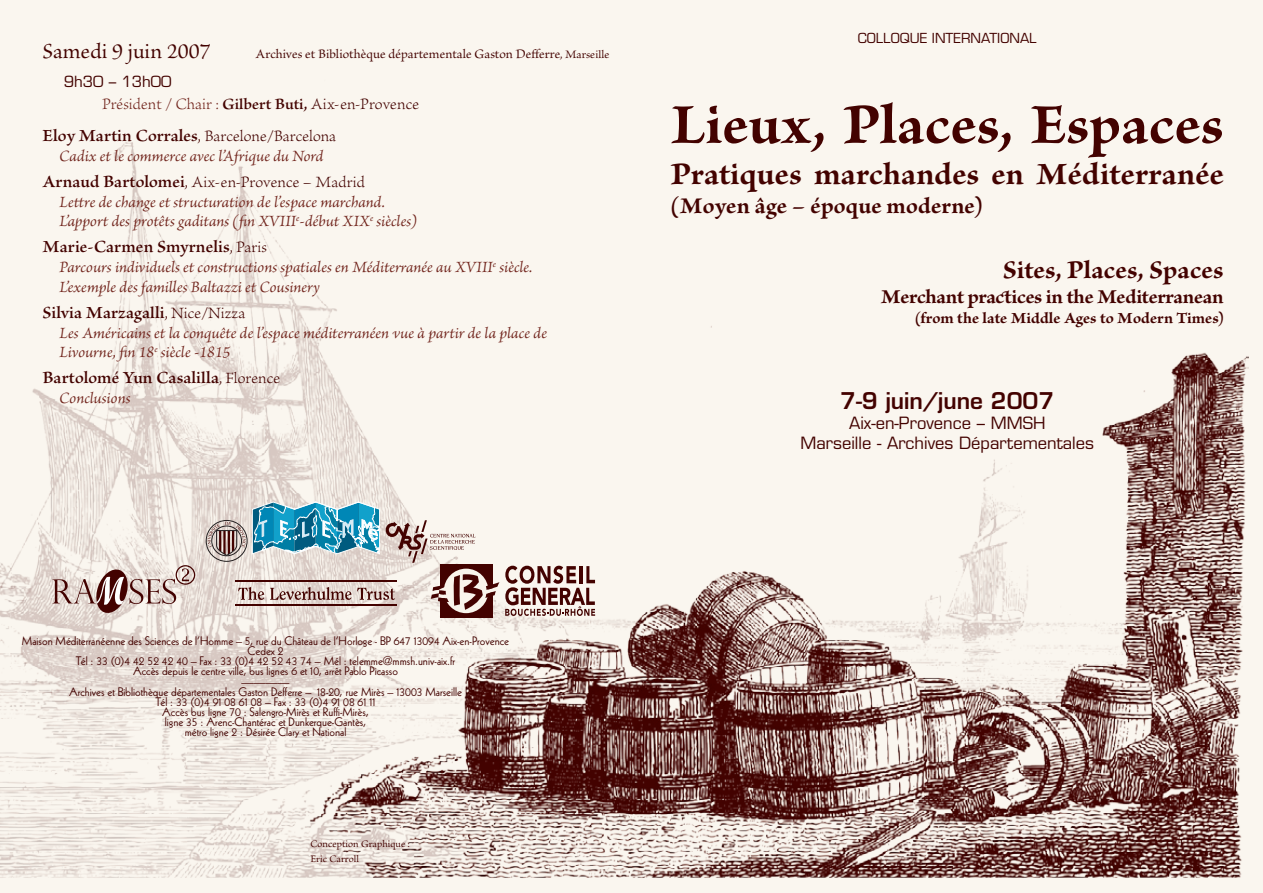
<style>
.page{position:relative;width:1263px;height:893px;background:#faf6ef}
.page>*{position:absolute;margin:0;border:0;box-sizing:border-box;transform-origin:0 0}
.t1{font:700 60px "Brioso Pro";letter-spacing:.005em;color:#430200}
.t2{font:700 33px "Brioso Pro";letter-spacing:.005em;color:#430200}
.t3{font:700 27px "Brioso Pro";letter-spacing:.005em;color:#430200}
.t4{font:700 24px "Brioso Pro";letter-spacing:.01em;color:#430200}
.t5{font:600 22.5px "Eurostile LT Std";color:#430200}
.t6{font:22.5px "Brioso Pro";color:#430200}
.t7{font:700 21px "Brioso Pro";letter-spacing:-.015em;color:#430200}
.Intervenant__Provena{font:600 18px "Brioso Pro";letter-spacing:.005em;color:#430200}
.Intervention{font:italic 16.5px/19.8px "Brioso Pro";color:#71241c}
.Intervenant__Provena-2{font:300 16.5px "Brioso Pro";letter-spacing:.005em;color:#430200}
.t8{font:16.5px "Eurostile LT Std";color:#430200}
.Intervention-2{font:300 16.5px "Brioso Pro";color:#71241c}
.t9{font:700 16.5px "Brioso Pro";letter-spacing:.005em;color:#430200}
.t10{font:15px "Eurostile LT Std";color:#430200}
.t11{font:13.5px "Brioso Pro";letter-spacing:.005em;color:#430200}
.t12{font:13.5px "Eurostile LT Std";color:#430200}
.t13{font:12px/10.2px "Kabel LT Std";color:#430200;text-align:center}
.t14{font:10.5px "Brioso Pro";letter-spacing:.005em;color:#430200}
.s1{font-size:12px}
.s2{font-weight:600;color:#430200}
.s3{color:#430200}
.s4{font-weight:600;font-size:18px}
.s5{font-weight:300;font-size:16.5px}
</style>
<div class="page">
<img style="left:0;top:142px;width:1248px;height:736px">
<div style="left:206px;top:520px;width:41px;height:41px;border:1px solid #231f20;border-radius:50%"></div>
<svg style="left:208px;top:522px;width:38px;height:34px"></svg>
<svg style="left:505px;top:566px;width:90px;height:50px"></svg>
<div style="left:440px;top:564px;width:52px;height:54px;background:#430200"></div>
<div style="left:444px;top:569px;width:44px;height:44px;background:#f9f4eb;border-radius:50%"></div>
<svg style="left:431px;top:574px;width:68px;height:36px"></svg>
<svg style="left:52px;top:565px;width:143px;height:50px"></svg>
<hr style="left:236px;top:580px;width:161px;height:2px;background:#430200">
<hr style="left:236px;top:604px;width:161px;height:1px;background:#430200">
<svg style="left:238px;top:587px;width:26px;height:13px"></svg>
<svg style="left:270px;top:587px;width:125px;height:13px;background:#b9a09a"></svg>
<svg style="left:252px;top:502px;width:223px;height:61px"></svg>
<p class="t6" style="left:43px;top:39px;width:170px">Samedi 9 juin 2007</p>
<p class="t11" style="left:256px;top:47px;width:355px">Archives et Bibliothèque départementale Gaston Defferre<span class="s1">, Marseille</span></p>
<p class="Intervention-2" style="left:102px;top:95px;width:318px">Président / Chair : <span class="s2">Gilbert Buti,</span> <span class="s3">Aix-en-Provence</span></p>
<p class="t10" style="left:64px;top:72px;width:109px">9h30 – 13h00</p>
<p class="Intervenant__Provena-2" style="left:43px;top:127px;width:295px"><span class="s4">Eloy Martin Corrales</span>, Barcelone/Barcelona</p>
<p class="Intervention" style="left:60px;top:145px;width:266px">Cadix et le commerce avec l’Afrique du Nord</p>
<p class="Intervenant__Provena-2" style="left:43px;top:173px;width:324px"><span class="s4">Arnaud Bartolomei</span>, Aix-en-Provence – Madrid</p>
<p class="Intervention" style="left:60px;top:191px;width:327px">Lettre de change et structuration de l’espace marchand.</p>
<p class="Intervention" style="left:60px;top:211px;width:359px">L’apport des protêts gaditans (fin XVIII<sup>e</sup>-début XIX<sup>e</sup> siècles)</p>
<p class="Intervenant__Provena" style="left:43px;top:237px;width:226px">Marie-Carmen Smyrnelis<span class="s5">, Paris</span></p>
<p class="Intervention" style="left:60px;top:256px;width:474px">Parcours individuels et constructions spatiales en Méditerranée au XVIII<sup>e</sup> siècle.</p>
<p class="Intervention" style="left:60px;top:276px;width:262px">L’exemple des familles Baltazzi et Cousinery</p>
<p class="Intervenant__Provena" style="left:43px;top:303px;width:205px">Silvia Marzagalli<span class="s5">, Nice/Nizza</span></p>
<p class="Intervention" style="left:60px;top:322px;width:489px">Les Américains et la conquête de l’espace méditerranéen vue à partir de la place de<br>Livourne, fin 18<sup>e</sup> siècle -1815</p>
<p class="Intervenant__Provena" style="left:43px;top:368px;width:239px">Bartolomé Yun Casalilla<span class="s5">, Florence</span></p>
<p class="Intervention" style="left:60px;top:387px;width:72px">Conclusions</p>
<p class="t12" style="left:858px;top:30px;width:181px">COLLOQUE INTERNATIONAL</p>
<p class="t1" style="left:671px;top:92px;width:554px">Lieux, Places, Espaces</p>
<p class="t2" style="left:671px;top:156px;width:554px">Pratiques marchandes en Méditerranée</p>
<p class="t4" style="left:671px;top:193px;width:313px">(Moyen âge – époque moderne)</p>
<p class="t3" style="left:1003px;top:255px;width:222px">Sites, Places, Spaces</p>
<p class="t7" style="left:881px;top:285px;width:344px">Merchant practices in the Mediterranean</p>
<p class="t9" style="left:915px;top:309px;width:310px">(from the late Middle Ages to Modern Times)</p>
<p class="t5" style="left:840px;top:387px;width:216px">7-9 juin/june 2007</p>
<p class="t8" style="left:849px;top:413px;width:198px">Aix-en-Provence – MMSH</p>
<p class="t8" style="left:801px;top:433px;width:295px">Marseille - Archives Départementales</p>
<p class="t13" style="left:22px;top:636px;width:489px">Maison Méditerranéenne des Sciences de l’Homme – 5, rue du Château de l’Horloge - BP 647 13094 Aix-en-Provence<br>Cedex 2</p>
<p class="t13" style="left:76px;top:656px;width:381px">Tél : 33 (0)4 42 52 42 40 – Fax : 33 (0)4 42 52 43 74 – Mél : telemme@mmsh.univ-aix.fr</p>
<p class="t13" style="left:133px;top:666px;width:266px">Accès depuis le centre ville, bus lignes 6 et 10, arrêt Pablo Picasso</p>
<p class="t13" style="left:242px;top:676px;width:49px">————</p>
<p class="t13" style="left:69px;top:686px;width:394px">Archives et Bibliothèque départementales Gaston Defferre – 18-20, rue Mirès – 13003 Marseille</p>
<p class="t13" style="left:156px;top:697px;width:222px">Tél : 33 (0)4 91 08 61 08 – Fax : 33 (0)4 91 08 61 11</p>
<p class="t13" style="left:162px;top:707px;width:208px">Accès bus ligne 70 : Salengro-Mirès et Ruffi-Mirès,</p>
<p class="t13" style="left:165px;top:717px;width:203px">ligne 35 : Arenc-Chantérac et Dunkerque-Gantès,</p>
<p class="t13" style="left:185px;top:727px;width:163px">métro ligne 2 : Désirée Clary et National</p>
<p class="t14" style="left:310px;top:838px;width:101px">Conception Graphique :</p>
<p class="t14" style="left:310px;top:853px;width:50px">Eric Carroll</p>
</div>
